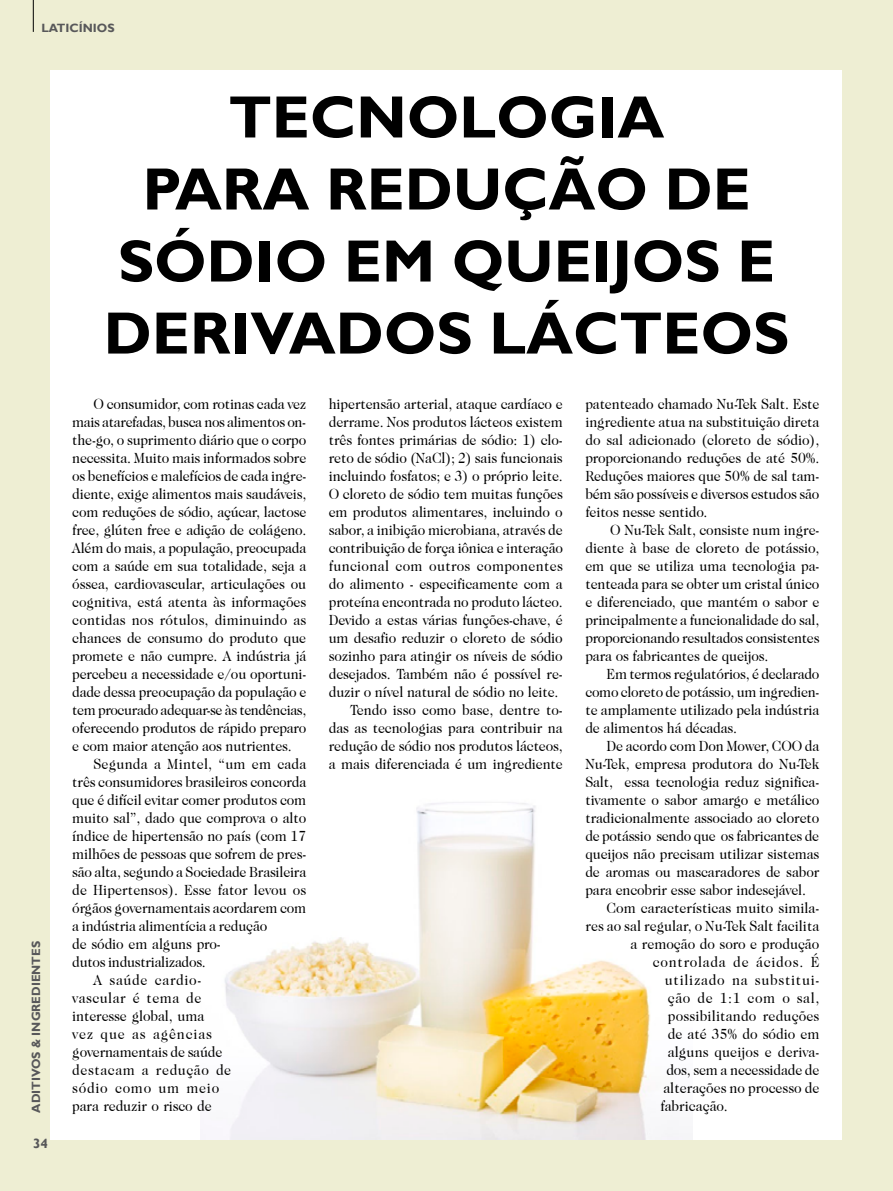
<style>
.page{position:relative;width:893px;height:1191px;background:#eeeed3}
.page>*{position:absolute;margin:0;border:0;box-sizing:border-box;transform-origin:0 0}
.título{font:700 60px/72px "Gill Sans";color:#000;text-align:center}
.texto{font:15px/18px "Caslon 224 IT Cby BT";letter-spacing:-.01em;color:#000;text-align:justify;scale:.93 1}
.texto-2{font:15px/18px "Caslon 224 IT Cby BT";letter-spacing:.035em;color:#000;scale:.93 1}
.texto-3{font:15px "Caslon 224 IT Cby BT";letter-spacing:.01em;color:#000;scale:.93 1}
.texto-4{font:15px "Caslon 224 IT Cby BT";letter-spacing:.05em;color:#000;scale:.93 1}
.texto-5{font:15px "Caslon 224 IT Cby BT";letter-spacing:.055em;color:#000;scale:.93 1}
.texto-6{font:15px "Caslon 224 IT Cby BT";letter-spacing:.04em;color:#000;scale:.93 1}
.t1{font:700 13.5px "Gill Sans";color:#58585a}
.t2{font:700 12px "Gill Sans";color:#58585a}
</style>
<div class="page">
<div style="left:51px;top:70px;width:791px;height:1069px;background:#fff"></div>
<hr style="left:33px;top:0;width:1px;height:32px;background:#000">
<img style="left:224px;top:802px;width:459px;height:337px">
<p class="t2" style="left:42px;top:21px;width:75px">LATICÍNIOS</p>
<p class="t2" style="left:29px;top:1112px;width:173px;rotate:-90deg">ADITIVOS &amp; INGREDIENTES</p>
<p class="t1" style="left:33px;top:1135px;width:16px">34</p>
<p class="título" style="left:104px;top:83px;width:687px">TECNOLOGIA<br>PARA REDUÇÃO DE<br>SÓDIO EM QUEIJOS E<br>DERIVADOS LÁCTEOS</p>
<p class="texto" style="left:72px;top:395px;width:253px;text-indent:21px">O consumidor, com rotinas cada vez mais atarefadas, busca nos alimentos on&shy;the-go, o suprimento diário que o corpo necessita. Muito mais informados sobre os benefícios e malefícios de cada ingre&shy;diente, exige alimentos mais saudáveis, com reduções de sódio, açúcar, lactose free, glúten free e adição de colágeno.<br>Além do mais, a população, preocupada com a saúde em sua totalidade, seja a óssea, cardiovascular, articulações ou cognitiva, está atenta às informações contidas nos rótulos, diminuindo as chances de consumo do produto que promete e não cumpre. A indústria já percebeu a necessidade e/ou oportuni&shy;dade dessa preocupação da população e tem procurado adequar-se às tendências, oferecendo produtos de rápido preparo e com maior atenção aos nutrientes.</p>
<p class="texto" style="left:72px;top:755px;width:253px;text-align:left;text-indent:21px">Segunda a Mintel, “um em cada três consumidores brasileiros concorda que é difícil evitar comer produtos com muito sal”, dado que comprova o alto índice de hipertensão no país (com 17 milhões de pessoas que sofrem de pres&shy;são alta, segundo a Sociedade Brasileira de Hipertensos). Esse fator levou os órgãos governamentais acordarem com a indústria alimentícia a redução<br>de sódio em alguns pro-<br>dutos industrializados.</p>
<p class="texto-2" style="left:72px;top:971px;width:172px;text-indent:21px">A saúde cardio&shy;vascular é tema de interesse global, uma<br>vez que as agências governamentais de saúde destacam a redução de sódio como um meio para reduzir o risco de</p>
<p class="texto" style="left:329px;top:395px;width:253px">hipertensão arterial, ataque cardíaco e derrame. Nos produtos lácteos existem três fontes primárias de sódio: 1) clo&shy;reto de sódio (NaCl); 2) sais funcionais incluindo fosfatos; e 3) o próprio leite.<br>O cloreto de sódio tem muitas funções em produtos alimentares, incluindo o sabor, a inibição microbiana, através de contribuição de força iônica e interação funcional com outros componentes do alimento - especificamente com a proteína encontrada no produto lácteo.<br>Devido a estas várias funções-chave, é um desafio reduzir o cloreto de sódio sozinho para atingir os níveis de sódio desejados. Também não é possível re&shy;duzir o nível natural de sódio no leite.</p>
<p class="texto" style="left:329px;top:701px;width:253px;text-indent:21px">Tendo isso como base, dentre to&shy;das as tecnologias para contribuir na redução de sódio nos produtos lácteos, a mais diferenciada é um ingrediente</p>
<p class="texto" style="left:585px;top:395px;width:253px">patenteado chamado Nu-Tek Salt. Este ingrediente atua na substituição direta do sal adicionado (cloreto de sódio), proporcionando reduções de até 50%.<br>Reduções maiores que 50% de sal tam&shy;bém são possíveis e diversos estudos são feitos nesse sentido.</p>
<p class="texto" style="left:585px;top:521px;width:253px;text-indent:25px">O Nu-Tek Salt, consiste num ingre&shy;diente à base de cloreto de potássio, em que se utiliza uma tecnologia pa&shy;tenteada para se obter um cristal único e diferenciado, que mantém o sabor e principalmente a funcionalidade do sal, proporcionando resultados consistentes para os fabricantes de queijos.</p>
<p class="texto" style="left:585px;top:665px;width:253px;text-indent:21px">Em termos regulatórios, é declarado como cloreto de potássio, um ingredien&shy;te amplamente utilizado pela indústria de alimentos há décadas.</p>
<p class="texto" style="left:585px;top:737px;width:253px;text-indent:21px">De acordo com Don Mower, COO da Nu-Tek, empresa produtora do Nu-Tek Salt, essa tecnologia reduz significa&shy;tivamente o sabor amargo e metálico tradicionalmente associado ao cloreto de potássio sendo que os fabricantes de queijos não precisam utilizar sistemas de aromas ou mascaradores de sabor para encobrir esse sabor indesejável.</p>
<p class="texto" style="left:607px;top:899px;width:230px">Com características muito simila-</p>
<p class="texto" style="left:585px;top:917px;width:253px">res ao sal regular, o Nu-Tek Salt facilita</p>
<p class="texto" style="left:630px;top:935px;width:205px">a remoção do soro e produção</p>
<p class="texto-5" style="left:653px;top:953px;width:181px">controlada de ácidos. É</p>
<p class="texto-4" style="left:665px;top:971px;width:168px">utilizado na substitui-</p>
<p class="texto-6" style="left:668px;top:989px;width:164px">ção de 1:1 com o sal,</p>
<p class="texto-3" style="left:668px;top:1007px;width:164px">possibilitando reduções</p>
<p class="texto" style="left:668px;top:1025px;width:164px">de até 35% do sódio em</p>
<p class="texto" style="left:668px;top:1043px;width:164px">alguns queijos e deriva-</p>
<p class="texto" style="left:666px;top:1061px;width:166px">dos, sem a necessidade de</p>
<p class="texto" style="left:663px;top:1079px;width:169px">alterações no processo de</p>
<p class="texto" style="left:660px;top:1097px;width:74px">fabricação.</p>
</div>
